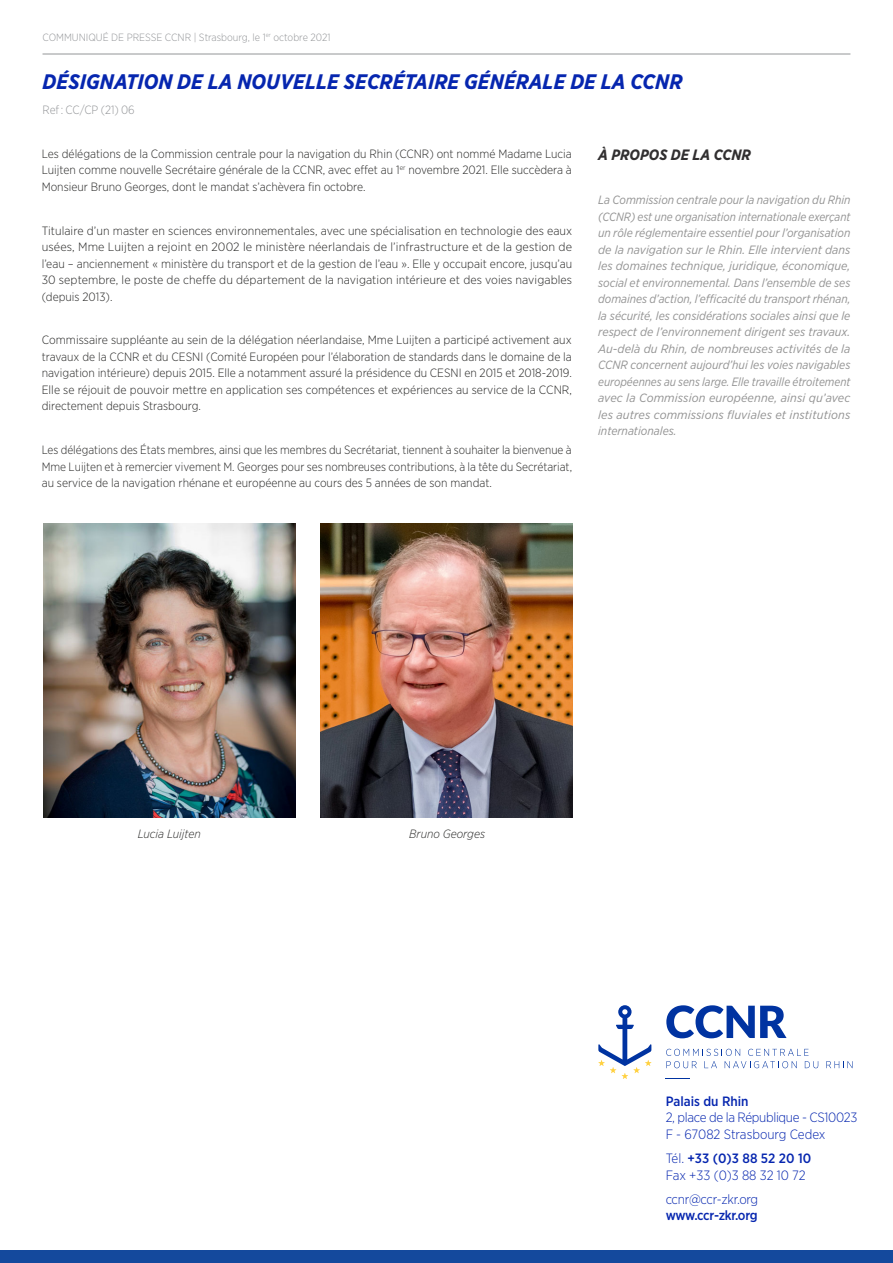
<style>
.page{position:relative;width:893px;height:1263px;background:#fff}
.page>*{position:absolute;margin:0;border:0;box-sizing:border-box;transform-origin:0 0}
.Texte_courant_light{font:italic 700 21px "Gotham Narrow";color:#0626af}
.Texte_courant_light-2{font:italic 700 15px "Gotham Narrow";color:#312f30}
.t1{font:300 13.5px/16.2px "Gotham Narrow";letter-spacing:-.025em;color:#0626af}
.t2{font:300 13.5px "Gotham Narrow";color:#0626af}
.t3{font:500 13.5px "Gotham Narrow";color:#0626af}
.Texte_courant_light-3{font:300 12px/16.5px "Gotham Narrow";color:#282827;text-align:justify}
.Texte_courant_light-4{font:italic 12px/16.5px "Gotham Narrow";letter-spacing:.01em;color:#939393;text-align:justify}
.Texte_courant_light-5{font:italic 300 12px "Gotham Narrow";color:#282827}
.Texte_courant_light-6{font:300 12px "Gotham Narrow";color:#939598}
.t4{font:300 10.5px "Gotham Narrow";color:#939598}
.s1{font-weight:500}
.s2{font-weight:300}
</style>
<div class="page">
<hr style="left:43px;top:54px;width:807px;height:1px;background:#939598">
<div style="left:0;top:1250px;width:893px;height:13px;background:#14499d"></div>
<img style="left:43px;top:523px;width:252px;height:294px">
<svg style="left:598px;top:1005px;width:53px;height:74px"></svg>
<svg style="left:666px;top:1005px;width:121px;height:33px"></svg>
<svg style="left:666px;top:1049px;width:152px;height:19px"></svg>
<svg style="left:826px;top:1061px;width:26px;height:7px"></svg>
<svg style="left:666px;top:1078px;width:24px;height:1px"></svg>
<img style="left:321px;top:523px;width:252px;height:294px">
<p class="t4" style="left:43px;top:30px;width:290px">COMMUNIQUÉ DE PRESSE CCNR | Strasbourg, le 1<sup>er</sup> octobre 2021</p>
<p class="Texte_courant_light" style="left:43px;top:69px;width:641px">DÉSIGNATION DE LA NOUVELLE SECRÉTAIRE GÉNÉRALE DE LA CCNR</p>
<p class="Texte_courant_light-6" style="left:43px;top:103px;width:94px">Ref : CC/CP (21) 06</p>
<p class="Texte_courant_light-3" style="left:42px;top:145px;width:532px">Les délégations de la Commission centrale pour la navigation du Rhin (CCNR) ont nommé Madame Lucia Luijten comme nouvelle Secrétaire générale de la CCNR, avec effet au 1<sup>er</sup> novembre 2021. Elle succèdera à Monsieur Bruno Georges, dont le mandat s’achèvera fin octobre.</p>
<p class="Texte_courant_light-3" style="left:42px;top:222px;width:532px">Titulaire d’un master en sciences environnementales, avec une spécialisation en technologie des eaux usées, Mme Luijten a rejoint en 2002 le ministère néerlandais de l’infrastructure et de la gestion de l’eau – anciennement « ministère du transport et de la gestion de l’eau ». Elle y occupait encore, jusqu’au 30 septembre, le poste de cheffe du département de la navigation intérieure et des voies navigables (depuis 2013).</p>
<p class="Texte_courant_light-3" style="left:42px;top:332px;width:532px">Commissaire suppléante au sein de la délégation néerlandaise, Mme Luijten a participé activement aux travaux de la CCNR et du CESNI (Comité Européen pour l’élaboration de standards dans le domaine de la navigation intérieure) depuis 2015. Elle a notamment assuré la présidence du CESNI en 2015 et 2018-2019.<br>Elle se réjouit de pouvoir mettre en application ses compétences et expériences au service de la CCNR, directement depuis Strasbourg.</p>
<p class="Texte_courant_light-3" style="left:42px;top:441px;width:532px">Les délégations des États membres, ainsi que les membres du Secrétariat, tiennent à souhaiter la bienvenue à Mme Luijten et à remercier vivement M. Georges pour ses nombreuses contributions, à la tête du Secrétariat, au service de la navigation rhénane et européenne au cours des 5 années de son mandat.</p>
<p class="Texte_courant_light-2" style="left:598px;top:145px;width:154px">À PROPOS DE LA CCNR</p>
<p class="Texte_courant_light-4" style="left:598px;top:191px;width:254px">La Commission centrale pour la navigation du Rhin (CCNR) est une organisation internationale exerçant un rôle réglementaire essentiel pour l’organisation de la navigation sur le Rhin. Elle intervient dans les domaines technique, juridique, économique, social et environnemental. Dans l’ensemble de ses domaines d’action, l’efficacité du transport rhénan, la sécurité, les considérations sociales ainsi que le respect de l’environnement dirigent ses travaux.<br>Au-delà du Rhin, de nombreuses activités de la CCNR concernent aujourd’hui les voies navigables européennes au sens large. Elle travaille étroitement avec la Commission européenne, ainsi qu’avec les autres commissions fluviales et institutions internationales.</p>
<p class="Texte_courant_light-5" style="left:138px;top:826px;width:65px">Lucia Luijten</p>
<p class="Texte_courant_light-5" style="left:409px;top:826px;width:77px">Bruno Georges</p>
<p class="t1" style="left:666px;top:1093px;width:193px"><span class="s1">Palais du Rhin<br></span>2, place de la République - CS10023</p>
<p class="t2" style="left:666px;top:1125px;width:161px">F - 67082 Strasbourg Cedex</p>
<p class="t3" style="left:666px;top:1150px;width:147px"><span class="s2">Tél.</span> +33 (0)3 88 52 20 10</p>
<p class="t2" style="left:666px;top:1166px;width:141px">Fax +33 (0)3 88 32 10 72</p>
<p class="t1" style="left:666px;top:1191px;width:94px">ccnr@ccr-zkr.org <span class="s1">www.ccr-zkr.org</span></p>
</div>
